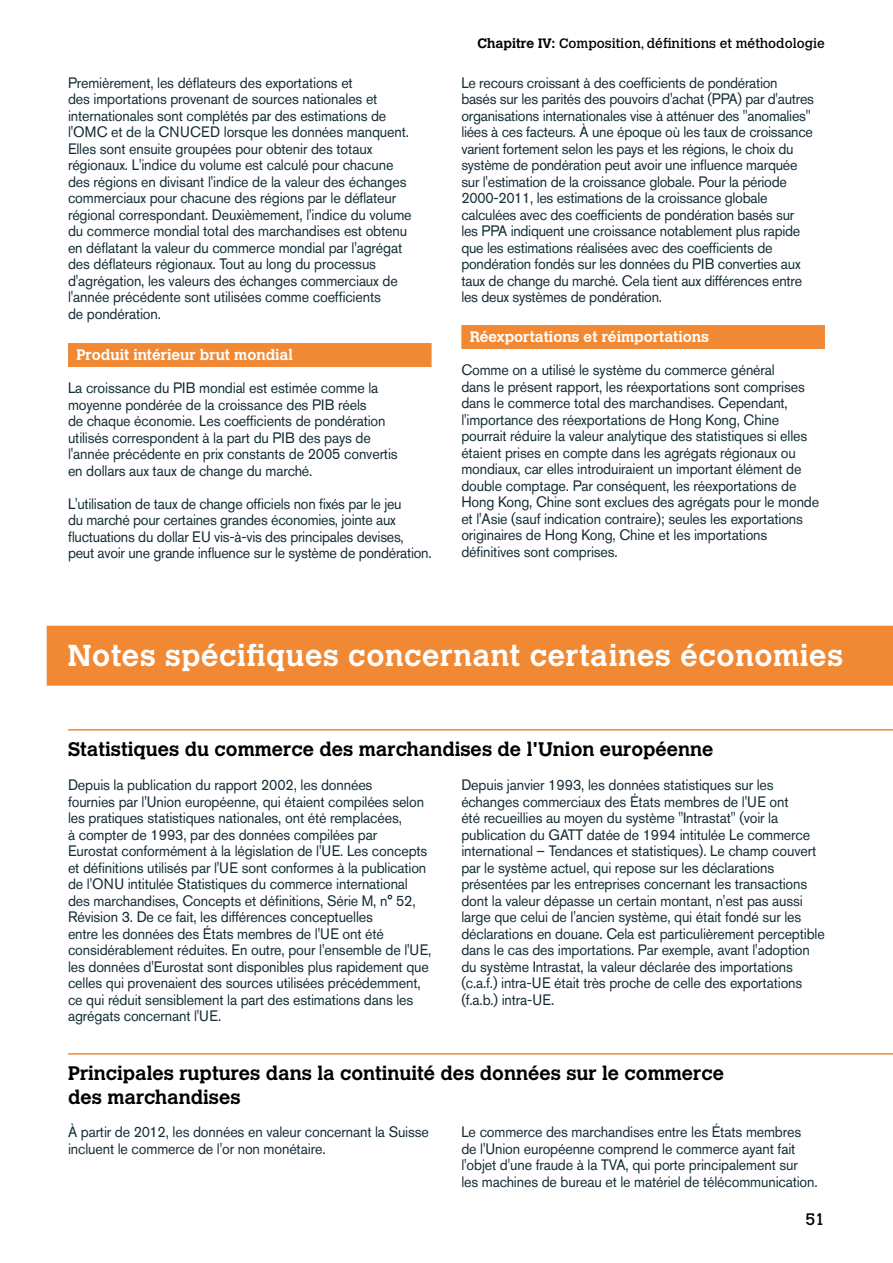
<style>
.page{position:relative;width:893px;height:1263px;background:#fff}
.page>*{position:absolute;margin:0;border:0;box-sizing:border-box;transform-origin:0 0}
.t1{font:700 30px "Calvert MT Pro";letter-spacing:.02em;color:#fff}
.t2{font:700 19.5px/23.4px "Calvert MT Pro";color:#000}
.t3{font:16.5px "Calvert MT Std";color:#000}
.t4{font:15px/16.5px "Akzidenz Grotesk Std";letter-spacing:-.01em;color:#132c35;scale:.95 1}
.t5{font:700 15px "Calvert MT Pro";color:#fff}
.t6{font:13.5px "Calvert MT Std";color:#000}
.s1{font-family:"Calvert MT Pro";font-weight:700}
</style>
<div class="page">
<hr style="left:68px;top:729px;width:825px;height:1px;background:#f18934">
<div style="left:47px;top:626px;width:846px;height:60px;background:#f18934"></div>
<hr style="left:68px;top:1053px;width:825px;height:1px;background:#f18934">
<div style="left:68px;top:343px;width:364px;height:24px;background:#f18934"></div>
<div style="left:461px;top:325px;width:364px;height:24px;background:#f18934"></div>
<p class="t4" style="left:68px;top:74px;width:363px">Premièrement, les déflateurs des exportations et<br>des importations provenant de sources nationales et internationales sont complétés par des estimations de l'OMC et de la CNUCED lorsque les données manquent.<br>Elles sont ensuite groupées pour obtenir des totaux régionaux. L'indice du volume est calculé pour chacune des régions en divisant l'indice de la valeur des échanges commerciaux pour chacune des régions par le déflateur régional correspondant. Deuxièmement, l'indice du volume du commerce mondial total des marchandises est obtenu en déflatant la valeur du commerce mondial par l'agrégat des déflateurs régionaux. Tout au long du processus d'agrégation, les valeurs des échanges commerciaux de l'année précédente sont utilisées comme coefficients<br>de pondération.</p>
<p class="t5" style="left:76px;top:345px;width:218px">Produit intérieur brut mondial</p>
<p class="t4" style="left:68px;top:379px;width:348px">La croissance du PIB mondial est estimée comme la moyenne pondérée de la croissance des PIB réels<br>de chaque économie. Les coefficients de pondération utilisés correspondent à la part du PIB des pays de l'année précédente en prix constants de 2005 convertis en dollars aux taux de change du marché.</p>
<p class="t4" style="left:68px;top:495px;width:384px">L'utilisation de taux de change officiels non fixés par le jeu<br>du marché pour certaines grandes économies, jointe aux fluctuations du dollar EU vis-à-vis des principales devises, peut avoir une grande influence sur le système de pondération.</p>
<p class="t6" style="left:478px;top:36px;width:349px"><span class="s1">Chapitre IV:</span> Composition, définitions et méthodologie</p>
<p class="t4" style="left:461px;top:74px;width:373px">Le recours croissant à des coefficients de pondération basés sur les parités des pouvoirs d'achat (PPA) par d'autres organisations internationales vise à atténuer des "anomalies" liées à ces facteurs. À une époque où les taux de croissance varient fortement selon les pays et les régions, le choix du système de pondération peut avoir une influence marquée sur l'estimation de la croissance globale. Pour la période 2000-2011, les estimations de la croissance globale calculées avec des coefficients de pondération basés sur les PPA indiquent une croissance notablement plus rapide que les estimations réalisées avec des coefficients de pondération fondés sur les données du PIB converties aux taux de change du marché. Cela tient aux différences entre les deux systèmes de pondération.</p>
<p class="t5" style="left:470px;top:327px;width:241px">Réexportations et réimportations</p>
<p class="t4" style="left:461px;top:361px;width:378px">Comme on a utilisé le système du commerce général<br>dans le présent rapport, les réexportations sont comprises dans le commerce total des marchandises. Cependant, l'importance des réexportations de Hong Kong, Chine pourrait réduire la valeur analytique des statistiques si elles étaient prises en compte dans les agrégats régionaux ou mondiaux, car elles introduiraient un important élément de double comptage. Par conséquent, les réexportations de Hong Kong, Chine sont exclues des agrégats pour le monde et l'Asie (sauf indication contraire); seules les exportations originaires de Hong Kong, Chine et les importations définitives sont comprises.</p>
<h1 class="t1" style="left:68px;top:636px;width:777px">Notes spécifiques concernant certaines économies</h1>
<h2 class="t2" style="left:68px;top:737px;width:647px">Statistiques du commerce des marchandises de l'Union européenne</h2>
<p class="t4" style="left:68px;top:776px;width:384px">Depuis la publication du rapport 2002, les données<br>fournies par l'Union européenne, qui étaient compilées selon les pratiques statistiques nationales, ont été remplacées,<br>à compter de 1993, par des données compilées par<br>Eurostat conformément à la législation de l'UE. Les concepts et définitions utilisés par l'UE sont conformes à la publication de l'ONU intitulée Statistiques du commerce international des marchandises, Concepts et définitions, Série M, n° 52, Révision 3. De ce fait, les différences conceptuelles<br>entre les données des États membres de l'UE ont été considérablement réduites. En outre, pour l'ensemble de l'UE, les données d'Eurostat sont disponibles plus rapidement que celles qui provenaient des sources utilisées précédemment, ce qui réduit sensiblement la part des estimations dans les agrégats concernant l'UE.</p>
<p class="t4" style="left:461px;top:776px;width:384px">Depuis janvier 1993, les données statistiques sur les échanges commerciaux des États membres de l'UE ont<br>été recueillies au moyen du système "Intrastat" (voir la publication du GATT datée de 1994 intitulée Le commerce international – Tendances et statistiques). Le champ couvert par le système actuel, qui repose sur les déclarations présentées par les entreprises concernant les transactions dont la valeur dépasse un certain montant, n'est pas aussi large que celui de l'ancien système, qui était fondé sur les déclarations en douane. Cela est particulièrement perceptible dans le cas des importations. Par exemple, avant l'adoption du système Intrastat, la valeur déclarée des importations (c.a.f.) intra-UE était très proche de celle des exportations (f.a.b.) intra-UE.</p>
<h2 class="t2" style="left:68px;top:1061px;width:658px">Principales ruptures dans la continuité des données sur le commerce des marchandises</h2>
<p class="t4" style="left:68px;top:1123px;width:381px">À partir de 2012, les données en valeur concernant la Suisse incluent le commerce de l'or non monétaire.</p>
<p class="t4" style="left:461px;top:1123px;width:377px">Le commerce des marchandises entre les États membres de l'Union européenne comprend le commerce ayant fait l'objet d'une fraude à la TVA, qui porte principalement sur les machines de bureau et le matériel de télécommunication.</p>
<p class="t3" style="left:805px;top:1209px;width:21px">51</p>
</div>
